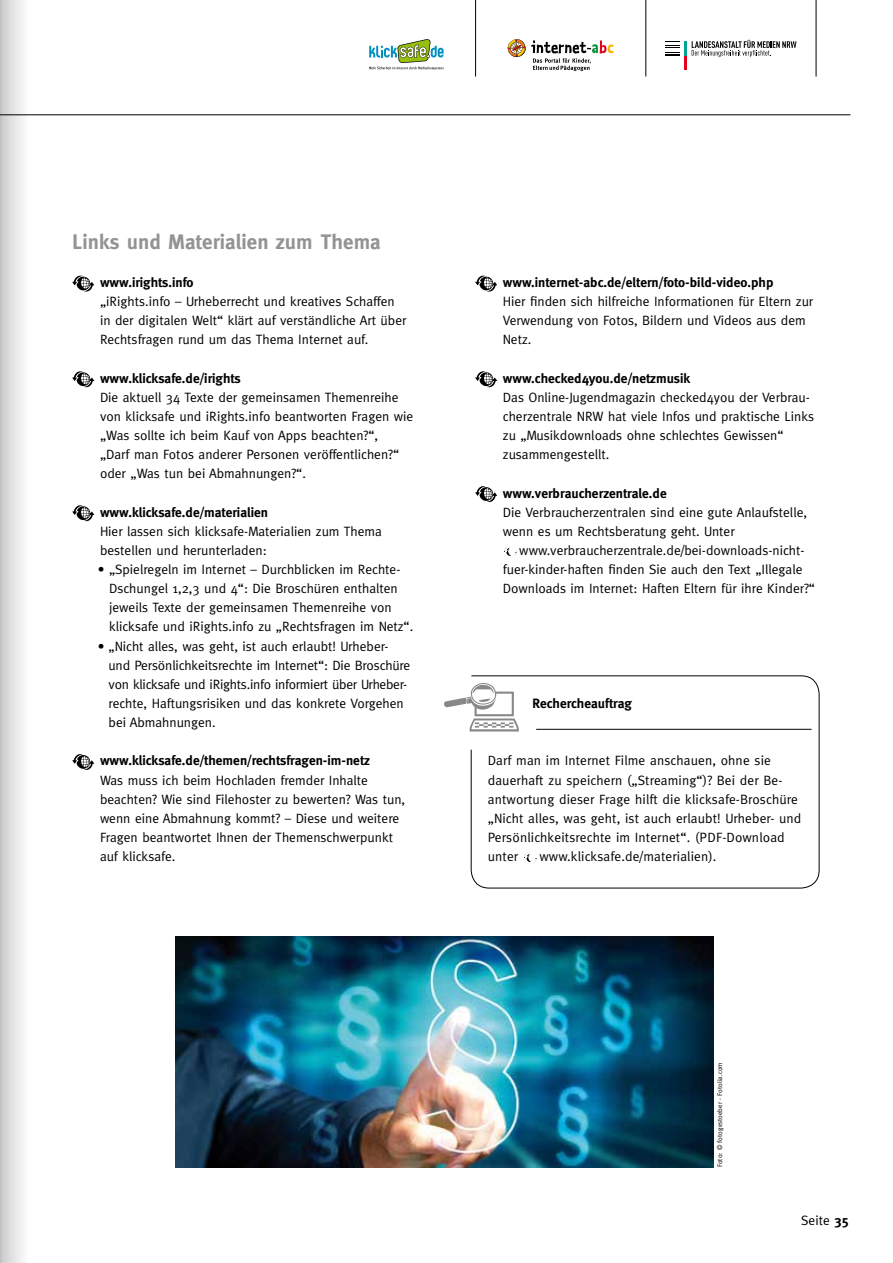
<style>
.page{position:relative;width:893px;height:1263px;background:#fff}
.page>*{position:absolute;margin:0;border:0;box-sizing:border-box;transform-origin:0 0}
.t1{font:700 21px "Meta";letter-spacing:.005em;color:#929395}
.t2{font:13.5px/19.2px "Meta";color:#000}
.t3{font:700 13.5px "Meta";color:#000}
.t4{font:6.75px "Meta";letter-spacing:.005em;color:#000}
.s1{font-weight:700}
</style>
<div class="page">
<hr style="left:0;top:114px;width:850px;height:1px;background:#000">
<hr style="left:475px;top:0;width:1px;height:77px;background:#000">
<hr style="left:645px;top:0;width:1px;height:77px;background:#000">
<hr style="left:816px;top:0;width:1px;height:77px;background:#000">
<svg style="left:72px;top:276px;width:22px;height:16px"></svg>
<svg style="left:72px;top:371px;width:22px;height:16px"></svg>
<svg style="left:72px;top:505px;width:22px;height:16px"></svg>
<svg style="left:72px;top:754px;width:22px;height:16px"></svg>
<svg style="left:475px;top:276px;width:22px;height:16px"></svg>
<svg style="left:475px;top:371px;width:22px;height:16px"></svg>
<svg style="left:475px;top:486px;width:22px;height:16px"></svg>
<svg style="left:504px;top:547px;width:13px;height:10px"></svg>
<svg style="left:470px;top:675px;width:350px;height:214px"></svg>
<svg style="left:444px;top:683px;width:75px;height:48px"></svg>
<hr style="left:536px;top:729px;width:275px;height:1px;background:#000">
<img style="left:175px;top:937px;width:538px;height:230px">
<svg style="left:692px;top:40px;width:104px;height:17px"></svg>
<hr style="left:684px;top:56px;width:3px;height:14px;background:#e2001a">
<hr style="left:684px;top:41px;width:3px;height:15px;background:#01a494">
<svg style="left:665px;top:41px;width:15px;height:15px"></svg>
<svg style="left:508px;top:39px;width:106px;height:32px"></svg>
<svg style="left:369px;top:39px;width:75px;height:31px"></svg>
<svg style="left:523px;top:853px;width:15px;height:10px"></svg>
<div style="left:0;top:0;width:28px;height:1263px;background:linear-gradient(to right,#cacacb,#fcfcfc)"></div>
<h1 class="t1" style="left:72px;top:229px;width:310px">Links und Materialien zum Thema</h1>
<p class="t3" style="left:100px;top:275px;width:95px">www.irights.info</p>
<p class="t2" style="left:100px;top:292px;width:308px">„iRights.info – Urheberrecht und kreatives Schaffen in der digitalen Welt“ klärt auf verständliche Art über<br>Rechtsfragen rund um das Thema Internet auf.</p>
<p class="t3" style="left:100px;top:370px;width:142px">www.klicksafe.de/irights</p>
<p class="t2" style="left:100px;top:387px;width:315px">Die aktuell 34 Texte der gemeinsamen Themenreihe von klicksafe und iRights.info beantworten Fragen wie „Was sollte ich beim Kauf von Apps beachten?“,<br>„Darf man Fotos anderer Personen veröffentlichen?“ oder „Was tun bei Abmahnungen?“.</p>
<p class="t3" style="left:100px;top:504px;width:170px">www.klicksafe.de/materialien</p>
<p class="t2" style="left:100px;top:521px;width:283px">Hier lassen sich klicksafe-Materialien zum Thema bestellen und herunterladen:</p>
<p class="t2" style="left:109px;top:560px;width:306px;text-indent:-11px">• „Spielregeln im Internet – Durchblicken im Rechte-Dschungel 1,2,3 und 4“: Die Broschüren enthalten jeweils Texte der gemeinsamen Themenreihe von klicksafe und iRights.info zu „Rechtsfragen im Netz“.</p>
<p class="t2" style="left:109px;top:636px;width:303px;text-indent:-11px">• „Nicht alles, was geht, ist auch erlaubt! Urheber&shy;und Persönlichkeitsrechte im Internet“: Die Broschüre von klicksafe und iRights.info informiert über Urheber&shy;rechte, Haftungsrisiken und das konkrete Vorgehen bei Abmahnungen.</p>
<p class="t3" style="left:100px;top:753px;width:271px">www.klicksafe.de/themen/rechtsfragen-im-netz</p>
<p class="t2" style="left:100px;top:770px;width:307px">Was muss ich beim Hochladen fremder Inhalte beachten? Wie sind Filehoster zu bewerten? Was tun, wenn eine Abmahnung kommt? – Diese und weitere Fragen beantwortet Ihnen der Themenschwerpunkt auf klicksafe.</p>
<p class="t3" style="left:503px;top:275px;width:272px">www.internet-abc.de/eltern/foto-bild-video.php</p>
<p class="t2" style="left:503px;top:292px;width:312px">Hier finden sich hilfreiche Informationen für Eltern zur<br>Verwendung von Fotos, Bildern und Videos aus dem<br>Netz.</p>
<p class="t3" style="left:503px;top:370px;width:189px">www.checked4you.de/netzmusik</p>
<p class="t2" style="left:503px;top:387px;width:313px">Das Online-Jugendmagazin checked4you der Verbrau&shy;cherzentrale NRW hat viele Infos und praktische Links zu „Musikdownloads ohne schlechtes Gewissen“ zusammengestellt.</p>
<p class="t3" style="left:503px;top:485px;width:165px">www.verbraucherzentrale.de</p>
<p class="t2" style="left:503px;top:502px;width:306px">Die Verbraucherzentralen sind eine gute Anlaufstelle, wenn es um Rechtsberatung geht. Unter</p>
<p class="t2" style="left:503px;top:540px;width:314px;text-indent:16px">www.verbraucherzentrale.de/bei-downloads-nicht&shy;fuer-kinder-haften finden Sie auch den Text „Illegale<br>Downloads im Internet: Haften Eltern für ihre Kinder?“</p>
<p class="t3" style="left:532px;top:695px;width:101px">Rechercheauftrag</p>
<p class="t2" style="left:488px;top:751px;width:315px">Darf man im Internet Filme anschauen, ohne sie dauerhaft zu speichern („Streaming“)? Bei der Be&shy;antwortung dieser Frage hilft die klicksafe-Broschüre „Nicht alles, was geht, ist auch erlaubt! Urheber- und Persönlichkeitsrechte im Internet“. (PDF-Download unter</p>
<p class="t2" style="left:539px;top:847px;width:179px">www.klicksafe.de/materialien).</p>
<p class="t4" style="left:716px;top:1167px;width:106px;rotate:-90deg">Foto: © fotogestoeber - Fotolia.com</p>
<p class="t2" style="left:801px;top:1210px;width:49px">Seite <span class="s1">35</span></p>
</div>
